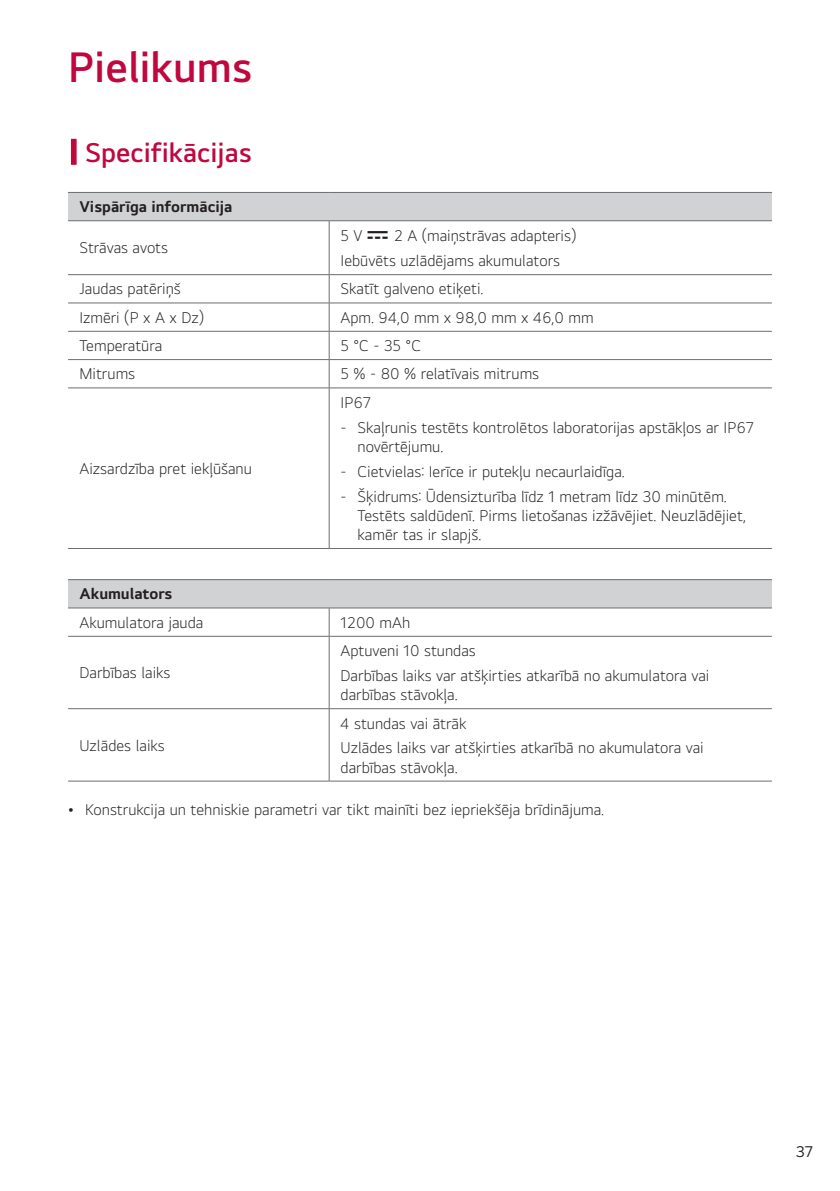
<style>
.page{position:relative;width:840px;height:1191px;background:#fff}
.page>*{position:absolute;margin:0;border:0;box-sizing:border-box;transform-origin:0 0}
.t1{font:600 44px "LG Smart UI";color:#c0073e}
.t2{font:600 28px "LG Smart UI";color:#c0073e}
.t3{font:300 16px/24.8px "LG Smart UI";color:#231f20}
.t4{font:700 16px "LG Smart UI";color:#231f20}
.t5{font:16px "LG Smart UI";color:#231f20}
.s1{font-family:"UPSYS Common";font-weight:400}
</style>
<div class="page">
<div style="left:71px;top:139px;width:6px;height:26px;background:#c0073e"></div>
<div style="left:68px;top:192px;width:703px;height:29px;background:#d1d2d4"></div>
<svg style="left:68px;top:221px;width:703px;height:327px"></svg>
<hr style="left:68px;top:192px;width:261px;height:1px;background:#6c6d70">
<hr style="left:329px;top:192px;width:442px;height:1px;background:#6c6d70">
<hr style="left:68px;top:220px;width:261px;height:1px;background:#6c6d70">
<hr style="left:68px;top:387px;width:261px;height:1px;background:#6c6d70">
<hr style="left:68px;top:548px;width:261px;height:1px;background:#6c6d70">
<hr style="left:329px;top:220px;width:442px;height:1px;background:#6c6d70">
<hr style="left:328px;top:221px;width:1px;height:53px;background:#6c6d70">
<svg style="left:328px;top:275px;width:1px;height:113px"></svg>
<hr style="left:329px;top:387px;width:442px;height:1px;background:#6c6d70">
<hr style="left:328px;top:388px;width:1px;height:160px;background:#6c6d70">
<hr style="left:329px;top:548px;width:442px;height:1px;background:#6c6d70">
<hr style="left:329px;top:274px;width:442px;height:1px;background:#6c6d70">
<hr style="left:329px;top:303px;width:442px;height:1px;background:#6c6d70">
<hr style="left:329px;top:331px;width:442px;height:1px;background:#6c6d70">
<hr style="left:329px;top:359px;width:442px;height:1px;background:#6c6d70">
<hr style="left:68px;top:274px;width:261px;height:1px;background:#6c6d70">
<hr style="left:68px;top:303px;width:261px;height:1px;background:#6c6d70">
<hr style="left:68px;top:331px;width:261px;height:1px;background:#6c6d70">
<hr style="left:68px;top:359px;width:261px;height:1px;background:#6c6d70">
<div style="left:68px;top:579px;width:703px;height:29px;background:#d1d2d4"></div>
<svg style="left:68px;top:608px;width:703px;height:172px"></svg>
<hr style="left:68px;top:579px;width:261px;height:1px;background:#6c6d70">
<hr style="left:329px;top:579px;width:442px;height:1px;background:#6c6d70">
<hr style="left:68px;top:607px;width:261px;height:1px;background:#6c6d70">
<hr style="left:68px;top:780px;width:261px;height:1px;background:#6c6d70">
<hr style="left:329px;top:607px;width:442px;height:1px;background:#6c6d70">
<svg style="left:328px;top:608px;width:1px;height:28px"></svg>
<hr style="left:328px;top:636px;width:1px;height:72px;background:#6c6d70">
<hr style="left:328px;top:709px;width:1px;height:72px;background:#6c6d70">
<hr style="left:329px;top:780px;width:442px;height:1px;background:#6c6d70">
<hr style="left:329px;top:636px;width:442px;height:1px;background:#6c6d70">
<hr style="left:329px;top:708px;width:442px;height:1px;background:#6c6d70">
<hr style="left:68px;top:636px;width:261px;height:1px;background:#6c6d70">
<hr style="left:68px;top:708px;width:261px;height:1px;background:#6c6d70">
<h1 class="t1" style="left:68px;top:40px;width:186px">Pielikums</h1>
<h2 class="t2" style="left:85px;top:135px;width:168px">Specifikācijas</h2>
<p class="t4" style="left:79px;top:197px;width:154px">Vispārīga informācija</p>
<p class="t3" style="left:79px;top:235px;width:90px">Strāvas avots</p>
<p class="t3" style="left:340px;top:223px;width:237px">5 V <span class="s1">0</span> 2 A (maiņstrāvas adapteris)<br>Iebūvēts uzlādējams akumulators</p>
<p class="t3" style="left:79px;top:276px;width:103px">Jaudas patēriņš</p>
<p class="t3" style="left:340px;top:276px;width:144px">Skatīt galveno etiķeti.</p>
<p class="t3" style="left:79px;top:305px;width:126px">Izmēri (P x A x Dz)</p>
<p class="t3" style="left:340px;top:305px;width:254px">Apm. 94,0 mm x 98,0 mm x 46,0 mm</p>
<p class="t3" style="left:79px;top:333px;width:84px">Temperatūra</p>
<p class="t3" style="left:340px;top:333px;width:82px">5 °C - 35 °C</p>
<p class="t3" style="left:79px;top:361px;width:57px">Mitrums</p>
<p class="t3" style="left:340px;top:361px;width:200px">5 % - 80 % relatīvais mitrums</p>
<p class="t3" style="left:79px;top:456px;width:174px">Aizsardzība pret iekļūšanu</p>
<p class="t3" style="left:340px;top:389px;width:32px">IP67</p>
<p class="t3" style="left:357px;top:417px;width:398px;line-height:19.2px;text-indent:-17px">- Skaļrunis testēts kontrolētos laboratorijas apstākļos ar IP67 novērtējumu.</p>
<p class="t3" style="left:340px;top:458px;width:286px">- Cietvielas: Ierīce ir putekļu necaurlaidīga.</p>
<p class="t3" style="left:357px;top:486px;width:389px;line-height:19.2px;text-indent:-17px">- Šķidrums: Ūdensizturība līdz 1 metram līdz 30 minūtēm.<br>Testēts saldūdenī. Pirms lietošanas izžāvējiet. Neuzlādējiet, kamēr tas ir slapjš.</p>
<p class="t4" style="left:79px;top:584px;width:94px">Akumulators</p>
<p class="t3" style="left:79px;top:609px;width:125px">Akumulatora jauda</p>
<p class="t3" style="left:340px;top:609px;width:71px">1200 mAh</p>
<p class="t3" style="left:79px;top:660px;width:93px">Darbības laiks</p>
<p class="t3" style="left:340px;top:638px;width:370px">Aptuveni 10 stundas<br>Darbības laiks var atšķirties atkarībā no akumulatora vai</p>
<p class="t3" style="left:340px;top:682px;width:119px">darbības stāvokļa.</p>
<p class="t3" style="left:340px;top:710px;width:364px">4 stundas vai ātrāk<br>Uzlādes laiks var atšķirties atkarībā no akumulatora vai</p>
<p class="t3" style="left:340px;top:754px;width:119px">darbības stāvokļa.</p>
<p class="t3" style="left:68px;top:797px;width:537px">• Konstrukcija un tehniskie parametri var tikt mainīti bez iepriekšēja brīdinājuma.</p>
<p class="t3" style="left:79px;top:732px;width:87px">Uzlādes laiks</p>
<p class="t5" style="left:795px;top:1141px;width:19px">37</p>
</div>
